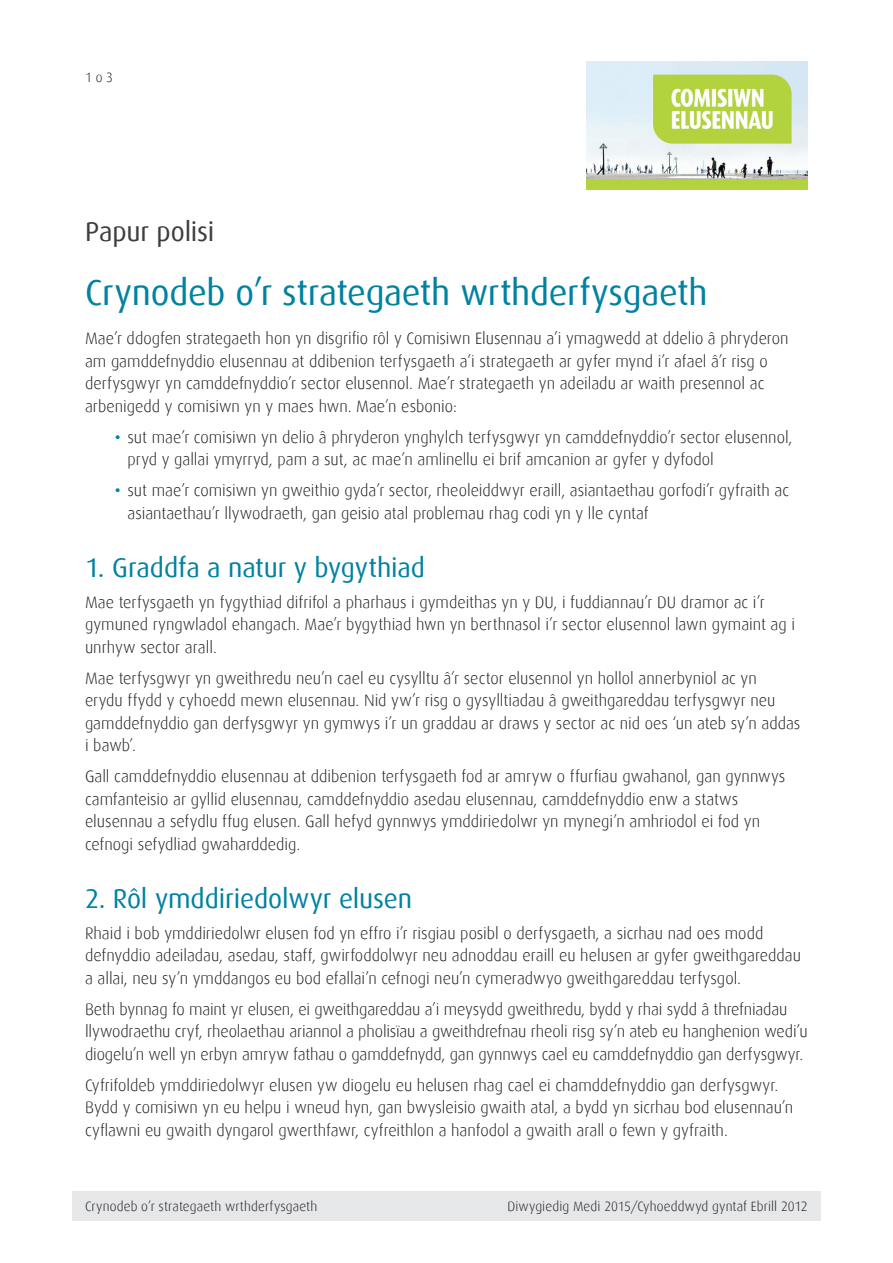
<style>
.page{position:relative;width:893px;height:1263px;background:#fff}
.page>*{position:absolute;margin:0;border:0;box-sizing:border-box;transform-origin:0 0}
.t1{font:36px "Dax";letter-spacing:-.01em;color:#0082a1}
.Heading{font:27px "Dax";letter-spacing:-.005em;color:#0082a1}
.t2{font:27px "Dax";letter-spacing:-.005em;color:#3e3e3f}
.Body_Text{font:300 16.5px/22.5px "Dax";color:#231f20}
.t3{font:300 13.5px "Dax";letter-spacing:.01em;color:#231f20}
.s1{font-weight:500;color:#0082a1}
</style>
<div class="page">
<img style="left:587px;top:62px;width:220px;height:127px">
<div style="left:72px;top:1191px;width:749px;height:29px;background:#e6e7e9"></div>
<p class="t3" style="left:85px;top:70px;width:30px">1 o 3</p>
<h2 class="t2" style="left:85px;top:217px;width:131px">Papur polisi</h2>
<p class="t1" style="left:85px;top:272px;width:624px">Crynodeb o’r strategaeth wrthderfysgaeth</p>
<p class="Body_Text" style="left:85px;top:327px;width:705px">Mae’r ddogfen strategaeth hon yn disgrifio rôl y Comisiwn Elusennau a’i ymagwedd at ddelio â phryderon am gamddefnyddio elusennau at ddibenion terfysgaeth a’i strategaeth ar gyfer mynd i’r afael â’r risg o derfysgwyr yn camddefnyddio’r sector elusennol. Mae’r strategaeth yn adeiladu ar waith presennol ac arbenigedd y comisiwn yn y maes hwn. Mae’n esbonio:</p>
<p class="Body_Text" style="left:128px;top:426px;width:666px;text-indent:-13px"><span class="s1">•</span> sut mae’r comisiwn yn delio â phryderon ynghylch terfysgwyr yn camddefnyddio’r sector elusennol, pryd y gallai ymyrryd, pam a sut, ac mae’n amlinellu ei brif amcanion ar gyfer y dyfodol</p>
<p class="Body_Text" style="left:128px;top:479px;width:663px;text-indent:-13px"><span class="s1">•</span> sut mae’r comisiwn yn gweithio gyda’r sector, rheoleiddwyr eraill, asiantaethau gorfodi’r gyfraith ac asiantaethau’r llywodraeth, gan geisio atal problemau rhag codi yn y lle cyntaf</p>
<p class="Heading" style="left:85px;top:552px;width:341px">1. Graddfa a natur y bygythiad</p>
<p class="Body_Text" style="left:85px;top:591px;width:711px">Mae terfysgaeth yn fygythiad difrifol a pharhaus i gymdeithas yn y DU, i fuddiannau’r DU dramor ac i’r gymuned ryngwladol ehangach. Mae’r bygythiad hwn yn berthnasol i’r sector elusennol lawn gymaint ag i unrhyw sector arall.</p>
<p class="Body_Text" style="left:85px;top:667px;width:717px">Mae terfysgwyr yn gweithredu neu’n cael eu cysylltu â’r sector elusennol yn hollol annerbyniol ac yn<br>erydu ffydd y cyhoedd mewn elusennau. Nid yw’r risg o gysylltiadau â gweithgareddau terfysgwyr neu gamddefnyddio gan derfysgwyr yn gymwys i’r un graddau ar draws y sector ac nid oes ‘un ateb sy’n addas i bawb’.</p>
<p class="Body_Text" style="left:85px;top:765px;width:702px">Gall camddefnyddio elusennau at ddibenion terfysgaeth fod ar amryw o ffurfiau gwahanol, gan gynnwys camfanteisio ar gyllid elusennau, camddefnyddio asedau elusennau, camddefnyddio enw a statws elusennau a sefydlu ffug elusen. Gall hefyd gynnwys ymddiriedolwr yn mynegi’n amhriodol ei fod yn cefnogi sefydliad gwaharddedig.</p>
<p class="Heading" style="left:85px;top:883px;width:329px">2. Rôl ymddiriedolwyr elusen</p>
<p class="Body_Text" style="left:85px;top:922px;width:717px">Rhaid i bob ymddiriedolwr elusen fod yn effro i’r risgiau posibl o derfysgaeth, a sicrhau nad oes modd defnyddio adeiladau, asedau, staff, gwirfoddolwyr neu adnoddau eraill eu helusen ar gyfer gweithgareddau a allai, neu sy’n ymddangos eu bod efallai’n cefnogi neu’n cymeradwyo gweithgareddau terfysgol.</p>
<p class="Body_Text" style="left:85px;top:998px;width:724px">Beth bynnag fo maint yr elusen, ei gweithgareddau a’i meysydd gweithredu, bydd y rhai sydd â threfniadau llywodraethu cryf, rheolaethau ariannol a pholisïau a gweithdrefnau rheoli risg sy’n ateb eu hanghenion wedi’u diogelu’n well yn erbyn amryw fathau o gamddefnydd, gan gynnwys cael eu camddefnyddio gan derfysgwyr.</p>
<p class="Body_Text" style="left:85px;top:1074px;width:710px">Cyfrifoldeb ymddiriedolwyr elusen yw diogelu eu helusen rhag cael ei chamddefnyddio gan derfysgwyr.<br>Bydd y comisiwn yn eu helpu i wneud hyn, gan bwysleisio gwaith atal, a bydd yn sicrhau bod elusennau’n cyflawni eu gwaith dyngarol gwerthfawr, cyfreithlon a hanfodol a gwaith arall o fewn y gyfraith.</p>
<p class="t3" style="left:85px;top:1199px;width:234px">Crynodeb o’r strategaeth wrthderfysgaeth</p>
<p class="t3" style="left:507px;top:1199px;width:302px">Diwygiedig Medi 2015/Cyhoeddwyd gyntaf Ebrill 2012</p>
</div>
